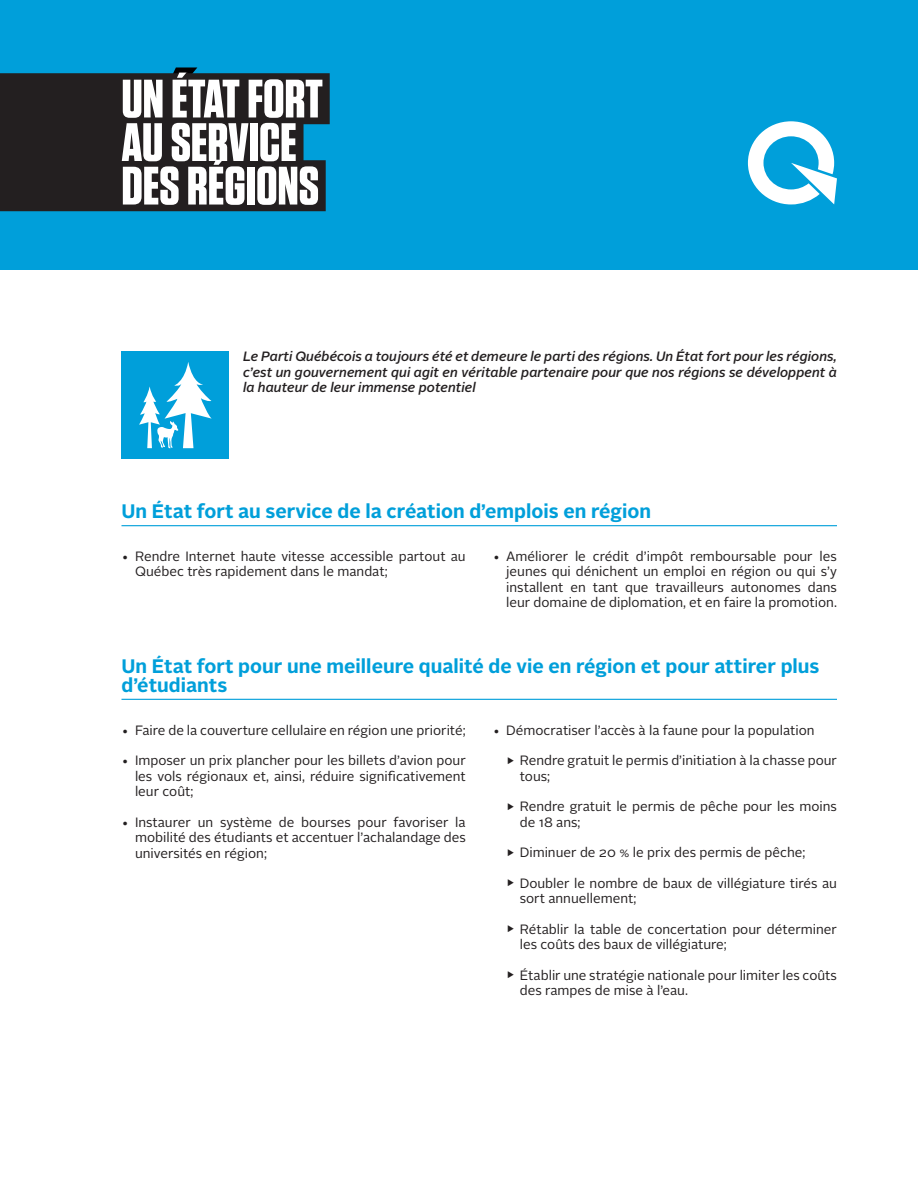
<style>
.page{position:relative;width:918px;height:1188px;background:#fff}
.page>*{position:absolute;margin:0;border:0;box-sizing:border-box;transform-origin:0 0}
.t1{font:700 54px/43.5px "Tungsten";color:#fff}
.t2{font:700 19.5px/19.5px "Alright Sans";color:#009fda}
.t3{font:13.5px/15.6px "Alright Sans";color:#231f20}
.t4{font:italic 500 13.5px/15.6px "Alright Sans";color:#231f20;text-align:justify}
.s1{font-size:10.5px}
</style>
<div class="page">
<div style="left:0;top:0;width:918px;height:270px;background:#009fda"></div>
<svg style="left:748px;top:121px;width:89px;height:83px"></svg>
<svg style="left:173px;top:67px;width:25px;height:6px"></svg>
<div style="left:0;top:73px;width:330px;height:51px;background:#231f20"></div>
<div style="left:0;top:117px;width:304px;height:51px;background:#231f20"></div>
<div style="left:0;top:160px;width:326px;height:51px;background:#231f20"></div>
<hr style="left:122px;top:525px;width:715px;height:1px;background:#009fda">
<hr style="left:122px;top:699px;width:715px;height:1px;background:#009fda">
<div style="left:122px;top:351px;width:108px;height:108px;background:#009fda"></div>
<svg style="left:139px;top:362px;width:73px;height:86px"></svg>
<h1 class="t1" style="left:122px;top:79px;width:203px">UN ÉTAT FORT<br>AU SERVICE<br>DES RÉGIONS</h1>
<p class="t4" style="left:243px;top:349px;width:595px">Le Parti Québécois a toujours été et demeure le parti des régions. Un État fort pour les régions, c’est un gouvernement qui agit en véritable partenaire pour que nos régions se développent à la hauteur de leur immense potentiel</p>
<h2 class="t2" style="left:122px;top:502px;width:531px">Un État fort au service de la création d’emplois en région</h2>
<p class="t3" style="left:135px;top:549px;width:332px;text-indent:-14px">• Rendre Internet haute vitesse accessible partout au<br>Québec très rapidement dans le mandat;</p>
<p class="t3" style="left:506px;top:549px;width:332px;text-align:justify;text-indent:-14px">• Améliorer le crédit d’impôt remboursable pour les jeunes qui dénichent un emploi en région ou qui s’y installent en tant que travailleurs autonomes dans leur domaine de diplomation, et en faire la promotion.</p>
<h2 class="t2" style="left:122px;top:656px;width:700px">Un État fort pour une meilleure qualité de vie en région et pour attirer plus d’étudiants</h2>
<p class="t3" style="left:122px;top:722px;width:346px">• Faire de la couverture cellulaire en région une priorité;</p>
<p class="t3" style="left:135px;top:753px;width:332px;text-align:justify;text-indent:-14px">• Imposer un prix plancher pour les billets d’avion pour les vols régionaux et, ainsi, réduire significativement leur coût;</p>
<p class="t3" style="left:135px;top:814px;width:332px;text-align:justify;text-indent:-14px">• Instaurer un système de bourses pour favoriser la mobilité des étudiants et accentuer l’achalandage des universités en région;</p>
<p class="t3" style="left:493px;top:722px;width:323px">• Démocratiser l’accès à la faune pour la population</p>
<p class="t3" style="left:520px;top:753px;width:319px;text-indent:-14px"><span class="s1">▶</span> Rendre gratuit le permis d’initiation à la chasse pour tous;</p>
<p class="t3" style="left:520px;top:799px;width:319px;text-indent:-14px"><span class="s1">▶</span> Rendre gratuit le permis de pêche pour les moins de 18 ans;</p>
<p class="t3" style="left:506px;top:845px;width:301px"><span class="s1">▶</span> Diminuer de 20 % le prix des permis de pêche;</p>
<p class="t3" style="left:520px;top:875px;width:319px;text-indent:-14px"><span class="s1">▶</span> Doubler le nombre de baux de villégiature tirés au sort annuellement;</p>
<p class="t3" style="left:520px;top:921px;width:319px;text-indent:-14px"><span class="s1">▶</span> Rétablir la table de concertation pour déterminer les coûts des baux de villégiature;</p>
<p class="t3" style="left:520px;top:968px;width:319px;text-indent:-14px"><span class="s1">▶</span> Établir une stratégie nationale pour limiter les coûts des rampes de mise à l’eau.</p>
</div>
